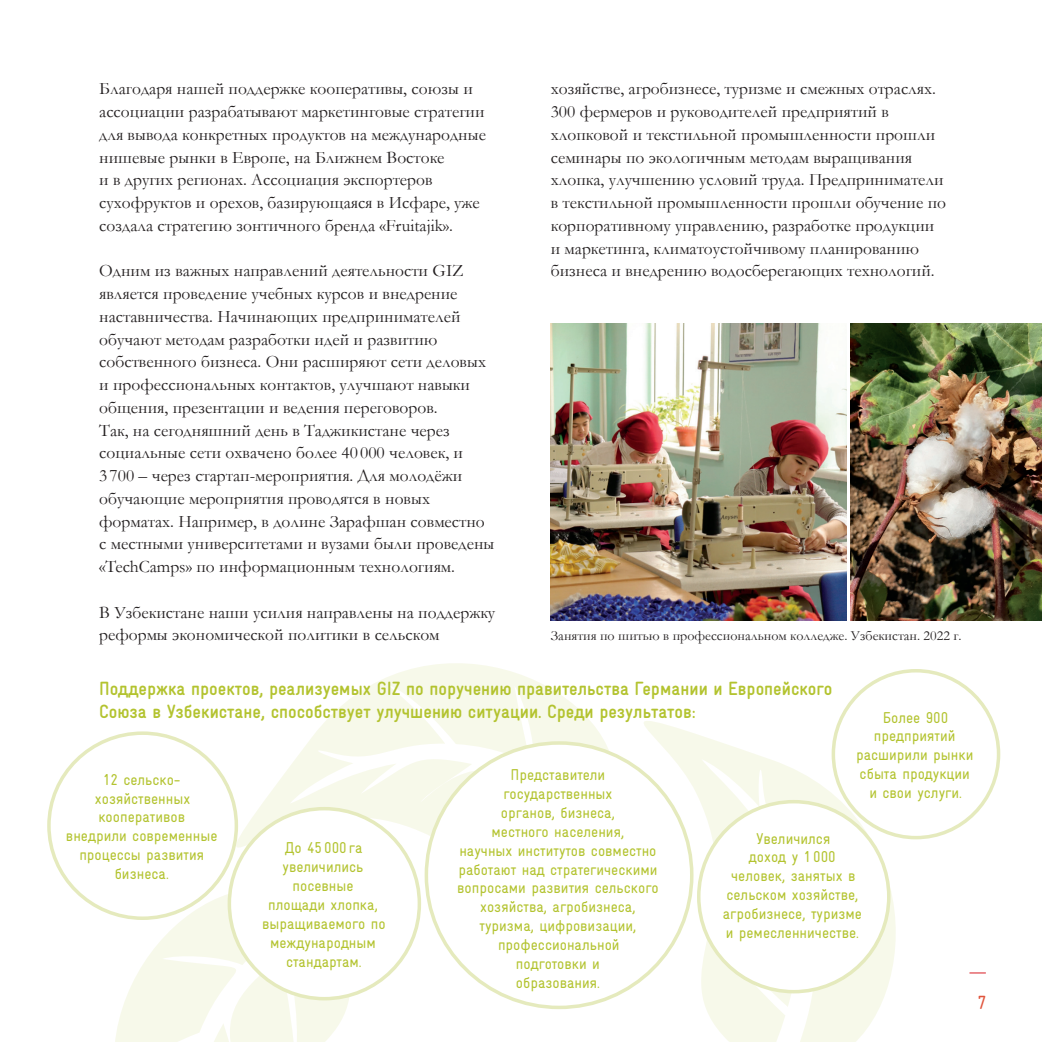
<style>
.page{position:relative;width:1042px;height:1042px;background:#fff}
.page>*{position:absolute;margin:0;border:0;box-sizing:border-box;transform-origin:0 0}
.body_vstavka{font:700 condensed 19.25px/23.1px "GIZ Gravur Pro CA";color:#b3c32f}
.t1{font:condensed 19.25px "Gravur";color:#e0543c}
.body_10{font:17.5px/22.8px "Garamond";color:#231f20}
.body_vstavka-2{font:condensed 15.75px/18.9px "GIZ Gravur Pro CA";color:#b3c32f;text-align:center}
.foto_podpis{font:14px "Garamond";color:#231f20}
</style>
<div class="page">
<svg style="left:969px;top:972px;width:17px;height:1px"></svg>
<svg style="left:641px;top:688px;width:281px;height:354px"></svg>
<svg style="left:79px;top:894px;width:286px;height:148px;fill:#f7f9ea"></svg>
<svg style="left:205px;top:663px;width:416px;height:249px;fill:#f7f9ea"></svg>
<div style="left:699px;top:801px;width:190px;height:190px;background:#fff;border-radius:50%"></div>
<div style="left:697px;top:800px;width:193px;height:193px;border:4px solid #e5eabd;border-radius:50%"></div>
<div style="left:49px;top:733px;width:187px;height:185px;background:#fff;border-radius:50%"></div>
<div style="left:47px;top:731px;width:191px;height:189px;border:4px solid #e5eabd;border-radius:50%"></div>
<div style="left:229px;top:808px;width:190px;height:190px;background:#fff;border-radius:50%"></div>
<div style="left:228px;top:807px;width:193px;height:193px;border:4px solid #e5eabd;border-radius:50%"></div>
<div style="left:833px;top:671px;width:165px;height:166px;background:#fff;border-radius:50%"></div>
<div style="left:831px;top:669px;width:169px;height:170px;border:4px solid #e5eabd;border-radius:50%"></div>
<div style="left:426px;top:743px;width:266px;height:264px;background:#fff;border-radius:50%"></div>
<img style="left:551px;top:323px;width:296px;height:298px">
<img style="left:850px;top:323px;width:192px;height:298px">
<p class="body_10" style="left:99px;top:77px;width:388px">Благодаря нашей поддержке кооперативы, союзы и ассоциации разрабатывают маркетинговые стратегии для вывода конкретных продуктов на международные нишевые рынки в Европе, на Ближнем Востоке<br>и в других регионах. Ассоциация экспортеров сухофруктов и орехов, базирующаяся в Исфаре, уже создала стратегию зонтичного бренда «Fruitajik».</p>
<p class="body_10" style="left:99px;top:259px;width:397px">Одним из важных направлений деятельности GIZ является проведение учебных курсов и внедрение наставничества. Начинающих предпринимателей обучают методам разработки идей и развитию собственного бизнеса. Они расширяют сети деловых и профессиональных контактов, улучшают навыки общения, презентации и ведения переговоров.<br>Так, на сегодняшний день в Таджикистане через социальные сети охвачено более 40 000 человек, и<br>3 700 – через стартап-мероприятия. Для молодёжи обучающие мероприятия проводятся в новых форматах. Например, в долине Зарафшан совместно с местными университетами и вузами были проведены «TechCamps» по информационным технологиям.</p>
<p class="body_10" style="left:99px;top:600px;width:397px">В Узбекистане наши усилия направлены на поддержку реформы экономической политики в сельском</p>
<p class="body_10" style="left:551px;top:77px;width:397px">хозяйстве, агробизнесе, туризме и смежных отраслях.<br>300 фермеров и руководителей предприятий в хлопковой и текстильной промышленности прошли семинары по экологичным методам выращивания хлопка, улучшению условий труда. Предприниматели в текстильной промышленности прошли обучение по корпоративному управлению, разработке продукции и маркетинга, климатоустойчивому планированию бизнеса и внедрению водосберегающих технологий.</p>
<p class="foto_podpis" style="left:551px;top:626px;width:412px">Занятия по шитью в профессиональном колледже. Узбекистан. 2022 г.</p>
<p class="body_vstavka" style="left:99px;top:677px;width:734px">Поддержка проектов, реализуемых GIZ по поручению правительства Германии и Европейского<br>Союза в Узбекистане, способствует улучшению ситуации. Среди результатов:</p>
<p class="body_vstavka-2" style="left:856px;top:708px;width:119px">Более 900 предприятий расширили рынки сбыта продукции и свои услуги.</p>
<p class="body_vstavka-2" style="left:457px;top:765px;width:203px">Представители государственных<br>органов, бизнеса,<br>местного населения,<br>научных институтов совместно работают над стратегическими вопросами развития сельского хозяйства, агробизнеса, туризма, цифровизации, профессиональной<br>подготовки и<br>образования.</p>
<p class="body_vstavka-2" style="left:66px;top:770px;width:153px">12 сельско&shy;хозяйственных кооперативов<br>внедрили современные процессы развития бизнеса.</p>
<p class="body_vstavka-2" style="left:723px;top:828px;width:141px">Увеличился<br>доход у 1 000 человек, занятых в сельском хозяйстве, агробизнесе, туризме и ремесленничестве.</p>
<p class="body_vstavka-2" style="left:262px;top:838px;width:125px">До 45 000 га увеличились посевные<br>площади хлопка, выращиваемого по международным стандартам.</p>
<p class="t1" style="left:977px;top:991px;width:11px">7</p>
</div>
